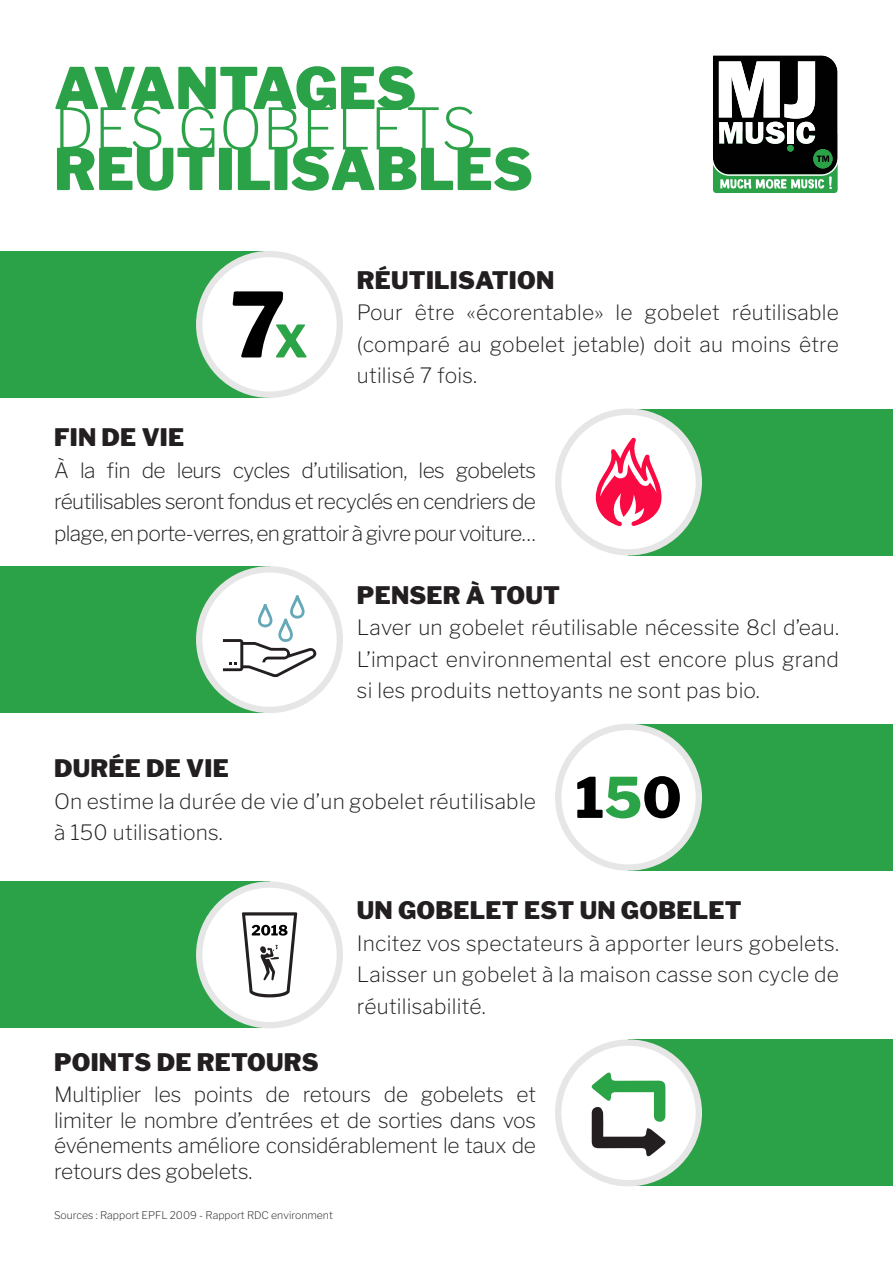
<style>
.page{position:relative;width:893px;height:1263px;background:#fff}
.page>*{position:absolute;margin:0;border:0;box-sizing:border-box;transform-origin:0 0}
.t1{font:900 57px "Libre Franklin";color:#2ca248}
.t2{font:200 57px "Libre Franklin";color:#2ca248}
.t3{font:900 57px "Libre Franklin";letter-spacing:-.025em;color:#2ca248}
.t4{font:900 24px "Libre Franklin";letter-spacing:.01em;color:#231f20}
.t5{font:200 21px/31.5px "Libre Franklin";letter-spacing:.01em;color:#231f20;text-align:justify}
.t6{font:200 10.5px "Libre Franklin";color:#231f20}
</style>
<div class="page">
<div style="left:628px;top:408px;width:265px;height:147px;background:#2ca248"></div>
<div style="left:628px;top:724px;width:265px;height:147px;background:#2ca248"></div>
<div style="left:0;top:251px;width:270px;height:147px;background:#2ca248"></div>
<div style="left:0;top:566px;width:270px;height:147px;background:#2ca248"></div>
<div style="left:0;top:881px;width:270px;height:147px;background:#2ca248"></div>
<div style="left:628px;top:1039px;width:265px;height:147px;background:#2ca248"></div>
<svg style="left:196px;top:251px;width:147px;height:147px"></svg>
<svg style="left:196px;top:566px;width:147px;height:147px"></svg>
<svg style="left:555px;top:724px;width:147px;height:147px"></svg>
<svg style="left:196px;top:881px;width:147px;height:147px"></svg>
<svg style="left:555px;top:1039px;width:147px;height:147px"></svg>
<svg style="left:555px;top:408px;width:147px;height:147px"></svg>
<div style="left:713px;top:131px;width:125px;height:62px;background:#2ca248;border-radius:3px"></div>
<svg style="left:713px;top:55px;width:125px;height:134px"></svg>
<p class="t3" style="left:54px;top:54px;width:364px">AVANTAGES</p>
<p class="t2" style="left:54px;top:95px;width:424px">DES GOBELETS</p>
<p class="t1" style="left:54px;top:135px;width:480px">REUTILISABLES</p>
<p class="t4" style="left:357px;top:266px;width:199px">RÉUTILISATION</p>
<p class="t5" style="left:357px;top:297px;width:484px">Pour être «écorentable» le gobelet réutilisable (comparé au gobelet jetable) doit au moins être utilisé 7 fois.</p>
<p class="t4" style="left:54px;top:423px;width:132px">FIN DE VIE</p>
<p class="t5" style="left:54px;top:454px;width:484px">À la fin de leurs cycles d’utilisation, les gobelets réutilisables seront fondus et recyclés en cendriers de plage, en porte-verres, en grattoir à givre pour voiture…</p>
<p class="t4" style="left:357px;top:581px;width:205px">PENSER À TOUT</p>
<p class="t5" style="left:357px;top:612px;width:484px">Laver un gobelet réutilisable nécessite 8cl d’eau.<br>L’impact environnemental est encore plus grand si les produits nettoyants ne sont pas bio.</p>
<p class="t4" style="left:54px;top:754px;width:176px">DURÉE DE VIE</p>
<p class="t5" style="left:54px;top:785px;width:484px">On estime la durée de vie d’un gobelet réutilisable à 150 utilisations.</p>
<p class="t4" style="left:357px;top:896px;width:386px">UN GOBELET EST UN GOBELET</p>
<p class="t5" style="left:357px;top:927px;width:484px">Incitez vos spectateurs à apporter leurs gobelets.<br>Laisser un gobelet à la maison casse son cycle de réutilisabilité.</p>
<p class="t4" style="left:54px;top:1047px;width:266px">POINTS DE RETOURS</p>
<p class="t5" style="left:54px;top:1081px;width:484px;line-height:25.5px">Multiplier les points de retours de gobelets et limiter le nombre d’entrées et de sorties dans vos événements améliore considérablement le taux de retours des gobelets.</p>
<p class="t6" style="left:54px;top:1209px;width:280px">Sources : Rapport EPFL 2009 - Rapport RDC environment</p>
</div>
